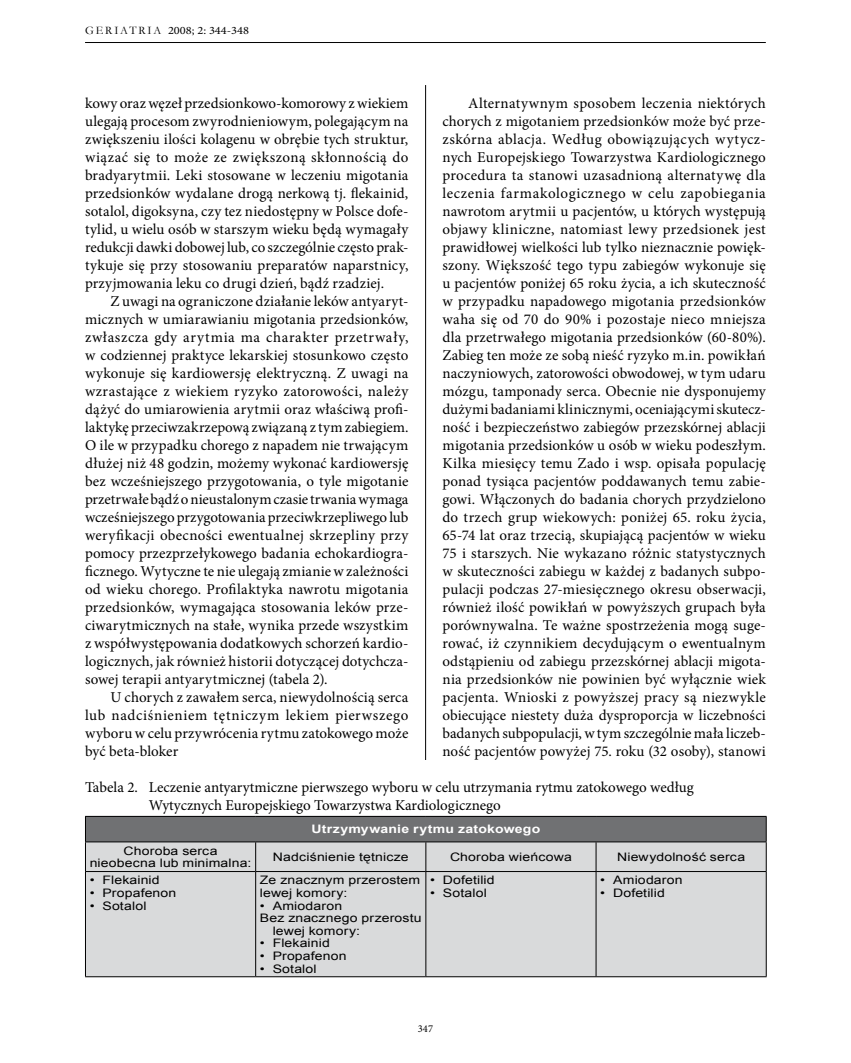
<style>
.page{position:relative;width:851px;height:1063px;background:#fff}
.page>*{position:absolute;margin:0;border:0;box-sizing:border-box;transform-origin:0 0}
.t1{font:15px/18px "Minion Pro";color:#000;text-align:justify}
.t2{font:11.7px/12.6px "Arial";letter-spacing:.01em;color:#000;text-align:center;scale:1.2 1}
.t3{font:700 11.7px "Arial";letter-spacing:.02em;color:#fff;scale:1.2 1}
.t4{font:11.25px "Minion Pro";color:#000;scale:1.1 1}
.t5{font:10.5px "Minion Pro";color:#000}
.s1{font-family:"Garamond";font-size:11.55px}
</style>
<div class="page">
<hr style="left:425px;top:85px;width:1px;height:893px;background:#000">
<hr style="left:85px;top:42px;width:680px;height:1px;background:#000">
<div style="left:85px;top:760px;width:680px;height:218px;background:#fff"></div>
<div style="left:85px;top:816px;width:681px;height:26px;background:#707173"></div>
<div style="left:86px;top:843px;width:679px;height:133px;background:#d9dadb"></div>
<hr style="left:85px;top:816px;width:171px;height:1px;background:#000">
<hr style="left:256px;top:816px;width:170px;height:1px;background:#000">
<hr style="left:426px;top:816px;width:170px;height:1px;background:#000">
<hr style="left:596px;top:816px;width:170px;height:1px;background:#000">
<svg style="left:85px;top:817px;width:1px;height:54px"></svg>
<svg style="left:255px;top:843px;width:1px;height:28px"></svg>
<svg style="left:425px;top:843px;width:1px;height:28px"></svg>
<svg style="left:595px;top:843px;width:1px;height:28px"></svg>
<svg style="left:765px;top:817px;width:1px;height:54px"></svg>
<hr style="left:85px;top:872px;width:1px;height:104px;background:#000">
<hr style="left:255px;top:872px;width:1px;height:104px;background:#000">
<hr style="left:425px;top:872px;width:1px;height:104px;background:#000">
<hr style="left:595px;top:872px;width:1px;height:104px;background:#000">
<hr style="left:765px;top:872px;width:1px;height:104px;background:#000">
<hr style="left:85px;top:976px;width:171px;height:1px;background:#000">
<hr style="left:256px;top:976px;width:170px;height:1px;background:#000">
<hr style="left:426px;top:976px;width:170px;height:1px;background:#000">
<hr style="left:596px;top:976px;width:170px;height:1px;background:#000">
<hr style="left:85px;top:842px;width:171px;height:1px;background:#000">
<hr style="left:256px;top:842px;width:170px;height:1px;background:#000">
<hr style="left:426px;top:842px;width:170px;height:1px;background:#000">
<hr style="left:596px;top:842px;width:170px;height:1px;background:#000">
<hr style="left:85px;top:871px;width:171px;height:1px;background:#000">
<hr style="left:256px;top:871px;width:170px;height:1px;background:#000">
<hr style="left:426px;top:871px;width:170px;height:1px;background:#000">
<hr style="left:596px;top:871px;width:170px;height:1px;background:#000">
<p class="t4" style="left:85px;top:23px;width:150px"><span class="s1">G E R I A T R I A</span> 2008; 2: 344-348</p>
<p class="t1" style="left:85px;top:94px;width:325px">kowy oraz węzeł przedsionkowo-komorowy z wiekiem ulegają procesom zwyrodnieniowym, polegającym na zwiększeniu ilości kolagenu w obrębie tych struktur, wiązać się to może ze zwiększoną skłonnością do bradyarytmii. Leki stosowane w leczeniu migotania przedsionków wydalane drogą nerkową tj. flekainid, sotalol, digoksyna, czy tez niedostępny w Polsce dofe&shy;tylid, u wielu osób w starszym wieku będą wymagały redukcji dawki dobowej lub, co szczególnie często prak&shy;tykuje się przy stosowaniu preparatów naparstnicy, przyjmowania leku co drugi dzień, bądź rzadziej.</p>
<p class="t1" style="left:85px;top:292px;width:325px;text-indent:26px">Z uwagi na ograniczone działanie leków antyaryt&shy;micznych w umiarawianiu migotania przedsionków, zwłaszcza gdy arytmia ma charakter przetrwały, w codziennej praktyce lekarskiej stosunkowo często wykonuje się kardiowersję elektryczną. Z uwagi na wzrastające z wiekiem ryzyko zatorowości, należy dążyć do umiarowienia arytmii oraz właściwą profi&shy;laktykę przeciwzakrzepową związaną z tym zabiegiem.<br>O ile w przypadku chorego z napadem nie trwającym dłużej niż 48 godzin, możemy wykonać kardiowersję bez wcześniejszego przygotowania, o tyle migotanie przetrwałe bądź onieustalonym czasie trwania wymaga wcześniejszego przygotowania przeciwkrzepliwego lub weryfikacji obecności ewentualnej skrzepliny przy pomocy przezprzełykowego badania echokardiogra&shy;ficznego. Wytyczne te nie ulegają zmianie w zależności od wieku chorego. Profilaktyka nawrotu migotania przedsionków, wymagająca stosowania leków prze&shy;ciwarytmicznych na stałe, wynika przede wszystkim z współwystępowania dodatkowych schorzeń kardio&shy;logicznych, jak również historii dotyczącej dotychcza&shy;sowej terapii antyarytmicznej (tabela 2).</p>
<p class="t1" style="left:85px;top:688px;width:325px;text-indent:26px">U chorych z zawałem serca, niewydolnością serca lub nadciśnieniem tętniczym lekiem pierwszego wyboru w celu przywrócenia rytmu zatokowego może być beta-bloker</p>
<p class="t1" style="left:442px;top:94px;width:325px;text-indent:26px">Alternatywnym sposobem leczenia niektórych chorych z migotaniem przedsionków może być prze&shy;zskórna ablacja. Według obowiązujących wytycz&shy;nych Europejskiego Towarzystwa Kardiologicznego procedura ta stanowi uzasadnioną alternatywę dla leczenia farmakologicznego w celu zapobiegania nawrotom arytmii u pacjentów, u których występują objawy kliniczne, natomiast lewy przedsionek jest prawidłowej wielkości lub tylko nieznacznie powięk&shy;szony. Większość tego typu zabiegów wykonuje się u pacjentów poniżej 65 roku życia, a ich skuteczność w przypadku napadowego migotania przedsionków waha się od 70 do 90% i pozostaje nieco mniejsza dla przetrwałego migotania przedsionków (60-80%).<br>Zabieg ten może ze sobą nieść ryzyko m.in. powikłań naczyniowych, zatorowości obwodowej, w tym udaru mózgu, tamponady serca. Obecnie nie dysponujemy dużymi badaniami klinicznymi, oceniającymi skutecz&shy;ność i bezpieczeństwo zabiegów przezskórnej ablacji migotania przedsionków u osób w wieku podeszłym.<br>Kilka miesięcy temu Zado i wsp. opisała populację ponad tysiąca pacjentów poddawanych temu zabie&shy;gowi. Włączonych do badania chorych przydzielono do trzech grup wiekowych: poniżej 65. roku życia, 65-74 lat oraz trzecią, skupiającą pacjentów w wieku 75 i starszych. Nie wykazano różnic statystycznych w skuteczności zabiegu w każdej z badanych subpo&shy;pulacji podczas 27-miesięcznego okresu obserwacji, również ilość powikłań w powyższych grupach była porównywalna. Te ważne spostrzeżenia mogą suge&shy;rować, iż czynnikiem decydującym o ewentualnym odstąpieniu od zabiegu przezskórnej ablacji migota&shy;nia przedsionków nie powinien być wyłącznie wiek pacjenta. Wnioski z powyższej pracy są niezwykle obiecujące niestety duża dysproporcja w liczebności badanych subpopulacji, w tym szczególnie mała liczeb&shy;ność pacjentów powyżej 75. roku (32 osoby), stanowi</p>
<p class="t1" style="left:149px;top:778px;width:546px;text-indent:-64px">Tabela 2. Leczenie antyarytmiczne pierwszego wyboru w celu utrzymania rytmu zatokowego według<br>Wytycznych Europejskiego Towarzystwa Kardiologicznego</p>
<p class="t3" style="left:311px;top:822px;width:192px">Utrzymywanie rytmu zatokowego</p>
<p class="t2" style="left:90px;top:844px;width:136px">Choroba serca nieobecna lub minimalna:</p>
<p class="t2" style="left:273px;top:851px;width:114px">Nadciśnienie tętnicze</p>
<p class="t2" style="left:450px;top:851px;width:103px">Choroba wieńcowa</p>
<p class="t2" style="left:617px;top:851px;width:108px">Niewydolność serca</p>
<p class="t2" style="left:90px;top:874px;width:60px">• Flekainid</p>
<p class="t2" style="left:90px;top:887px;width:74px">• Propafenon</p>
<p class="t2" style="left:90px;top:899px;width:49px">• Sotalol</p>
<p class="t2" style="left:430px;top:874px;width:55px">• Dofetilid</p>
<p class="t2" style="left:430px;top:887px;width:49px">• Sotalol</p>
<p class="t2" style="left:260px;top:874px;width:135px;text-align:left">Ze znacznym przerostem lewej komory:</p>
<p class="t2" style="left:260px;top:899px;width:70px">• Amiodaron</p>
<p class="t2" style="left:260px;top:912px;width:136px">Bez znacznego przerostu</p>
<p class="t2" style="left:273px;top:924px;width:74px">lewej komory:</p>
<p class="t2" style="left:260px;top:937px;width:60px">• Flekainid</p>
<p class="t2" style="left:260px;top:950px;width:74px">• Propafenon</p>
<p class="t2" style="left:260px;top:962px;width:49px">• Sotalol</p>
<p class="t2" style="left:600px;top:874px;width:70px">• Amiodaron</p>
<p class="t2" style="left:600px;top:887px;width:55px">• Dofetilid</p>
<p class="t5" style="left:418px;top:1022px;width:17px">347</p>
</div>
